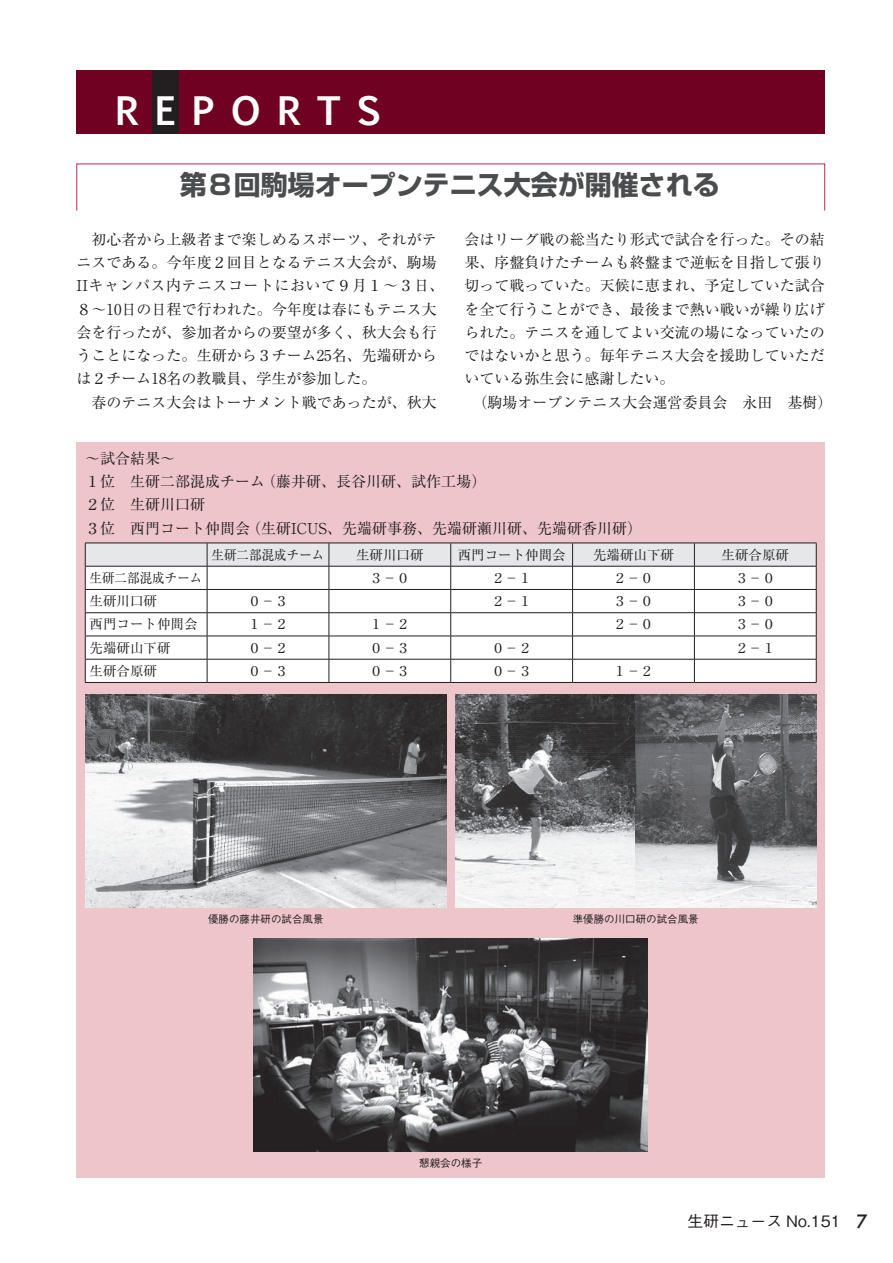
<style>
.page{position:relative;width:893px;height:1263px;background:#fff}
.page>*{position:absolute;margin:0;border:0;box-sizing:border-box;transform-origin:0 0}
.t1{font:700 37.5px "Euphemia UCAS";letter-spacing:.42em;color:#fff}
.t2{font:700 27px "Shin Go Pro";color:#4b4c4d}
.t3{font:500 15.75px "Gothic BBB Pro";color:#231f20}
.t4{font:15px/23.2px "Ryumin Pro";color:#231f20}
.t5{font:13.5px "Ryumin Pr 6 N";color:#231f20}
.t6{font:13.5px "Ryumin Pr 6 N";color:#231f20;scale:.93 1}
.t7{font:500 10.5px "Gothic BBB Pro";color:#231f20}
.s1{font-family:"Futura";font-size:18px}
</style>
<div class="page">
<div style="left:77px;top:70px;width:748px;height:64px;background:#700123"></div>
<div style="left:152px;top:70px;width:26px;height:64px;background:#231f20"></div>
<div style="left:77px;top:442px;width:748px;height:736px;background:#edc5cb"></div>
<svg style="left:85px;top:543px;width:732px;height:139px;background:#f0f0f0"></svg>
<hr style="left:85px;top:682px;width:122px;height:1px;background:#231f20">
<hr style="left:207px;top:682px;width:122px;height:1px;background:#231f20">
<hr style="left:329px;top:682px;width:122px;height:1px;background:#231f20">
<hr style="left:451px;top:682px;width:122px;height:1px;background:#231f20">
<hr style="left:573px;top:682px;width:121px;height:1px;background:#231f20">
<hr style="left:694px;top:682px;width:122px;height:1px;background:#231f20">
<img style="left:254px;top:939px;width:394px;height:212px">
<img style="left:85px;top:694px;width:361px;height:213px">
<img style="left:455px;top:694px;width:361px;height:213px">
<h1 class="t1" style="left:115px;top:83px;width:268px">REPORTS</h1>
<h2 class="t2" style="left:180px;top:164px;width:541px">第８回駒場オープンテニス大会が開催される</h2>
<p class="t4" style="left:77px;top:227px;width:369px">　初心者から上級者まで楽しめるスポーツ、それがテニスである。今年度２回目となるテニス大会が、駒場<br>IIキャンパス内テニスコートにおいて９月１〜３日、<br>８〜10日の日程で行われた。今年度は春にもテニス大会を行ったが、参加者からの要望が多く、秋大会も行うことになった。生研から３チーム25名、先端研からは２チーム18名の教職員、学生が参加した。<br>　春のテニス大会はトーナメント戦であったが、秋大</p>
<p class="t4" style="left:465px;top:227px;width:362px">会はリーグ戦の総当たり形式で試合を行った。その結</p>
<p class="t4" style="left:465px;top:250px;width:362px">果、序盤負けたチームも終盤まで逆転を目指して張り</p>
<p class="t4" style="left:465px;top:273px;width:362px">切って戦っていた。天候に恵まれ、予定していた試合</p>
<p class="t4" style="left:465px;top:296px;width:362px">を全て行うことができ、最後まで熱い戦いが繰り広げ</p>
<p class="t4" style="left:465px;top:320px;width:362px">られた。テニスを通してよい交流の場になっていたの</p>
<p class="t4" style="left:465px;top:343px;width:362px">ではないかと思う。毎年テニス大会を援助していただ</p>
<p class="t4" style="left:465px;top:366px;width:211px">いている弥生会に感謝したい。</p>
<p class="t4" style="left:472px;top:389px;width:361px">（駒場オープンテニス大会運営委員会　永田　基樹）</p>
<p class="t4" style="left:85px;top:446px;width:559px">〜試合結果〜<br>１位　生研二部混成チーム（藤井研、長谷川研、試作工場）<br>２位　生研川口研<br>３位　西門コート仲間会（生研ICUS、先端研事務、先端研瀬川研、先端研香川研）</p>
<p class="t6" style="left:211px;top:544px;width:123px">生研二部混成チーム</p>
<p class="t5" style="left:356px;top:544px;width:69px">生研川口研</p>
<p class="t5" style="left:458px;top:544px;width:109px">西門コート仲間会</p>
<p class="t5" style="left:593px;top:544px;width:82px">先端研山下研</p>
<p class="t5" style="left:722px;top:544px;width:69px">生研合原研</p>
<p class="t6" style="left:90px;top:567px;width:123px">生研二部混成チーム</p>
<p class="t5" style="left:370px;top:567px;width:42px">３−０</p>
<p class="t5" style="left:491px;top:567px;width:42px">２−１</p>
<p class="t5" style="left:613px;top:567px;width:42px">２−０</p>
<p class="t5" style="left:735px;top:567px;width:42px">３−０</p>
<p class="t5" style="left:90px;top:590px;width:69px">生研川口研</p>
<p class="t5" style="left:248px;top:590px;width:42px">０−３</p>
<p class="t5" style="left:491px;top:590px;width:42px">２−１</p>
<p class="t5" style="left:613px;top:590px;width:42px">３−０</p>
<p class="t5" style="left:735px;top:590px;width:42px">３−０</p>
<p class="t5" style="left:90px;top:614px;width:110px">西門コート仲間会</p>
<p class="t5" style="left:248px;top:614px;width:42px">１−２</p>
<p class="t5" style="left:370px;top:614px;width:42px">１−２</p>
<p class="t5" style="left:613px;top:614px;width:42px">２−０</p>
<p class="t5" style="left:735px;top:614px;width:42px">３−０</p>
<p class="t5" style="left:90px;top:637px;width:82px">先端研山下研</p>
<p class="t5" style="left:248px;top:637px;width:42px">０−２</p>
<p class="t5" style="left:370px;top:637px;width:42px">０−３</p>
<p class="t5" style="left:491px;top:637px;width:42px">０−２</p>
<p class="t5" style="left:735px;top:637px;width:42px">２−１</p>
<p class="t5" style="left:90px;top:660px;width:69px">生研合原研</p>
<p class="t5" style="left:248px;top:660px;width:42px">０−３</p>
<p class="t5" style="left:370px;top:660px;width:42px">０−３</p>
<p class="t5" style="left:491px;top:660px;width:42px">０−３</p>
<p class="t5" style="left:613px;top:660px;width:42px">１−２</p>
<p class="t7" style="left:208px;top:910px;width:117px">優勝の藤井研の試合風景</p>
<p class="t7" style="left:573px;top:910px;width:127px">準優勝の川口研の試合風景</p>
<p class="t7" style="left:419px;top:1155px;width:64px">懇親会の様子</p>
<p class="t3" style="left:688px;top:1208px;width:181px">生研ニュース No.151　<span class="s1">7</span></p>
</div>
